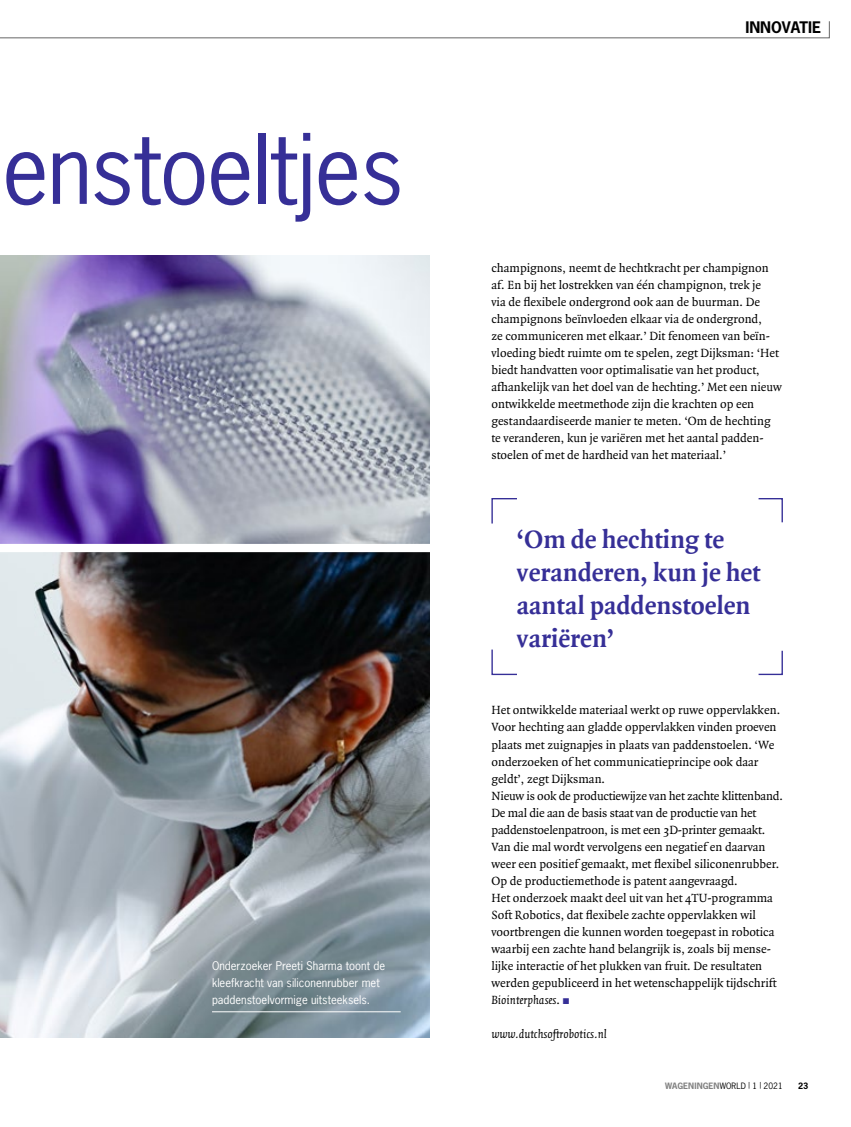
<style>
.page{position:relative;width:851px;height:1127px;background:#fff}
.page>*{position:absolute;margin:0;border:0;box-sizing:border-box;transform-origin:0 0}
.t1{font:91.2px "News Gothic Std";letter-spacing:-.015em;color:#362f97}
.t2{font:700 27px/33px "Quadraat OT";color:#362f97}
.t3{font:700 15px "News Gothic Std";color:#000}
.t4{font:12.75px/17px "Quadraat OT";color:#000}
.t5{font:italic 12.75px "Quadraat OT";color:#000}
.t6{font:11.25px/17px "News Gothic Std";color:#fff}
.t7{font:700 8.25px "News Gothic Std";letter-spacing:.01em;color:#818181}
.t8{font:700 8.25px "News Gothic Std";color:#000}
.s1{font-style:italic}
.s2{font-weight:400;color:#000}
</style>
<div class="page">
<img style="left:0;top:255px;width:429px;height:782px">
<div style="left:0;top:544px;width:438px;height:8px;background:#fff"></div>
<hr style="left:212px;top:1011px;width:188px;height:1px;background:#fff">
<svg style="left:491px;top:649px;width:26px;height:27px"></svg>
<svg style="left:491px;top:498px;width:26px;height:26px"></svg>
<svg style="left:758px;top:498px;width:25px;height:25px"></svg>
<svg style="left:758px;top:650px;width:25px;height:26px"></svg>
<svg style="left:0;top:21px;width:830px;height:18px"></svg>
<h1 class="t1" style="left:2px;top:111px;width:403px">enstoeltjes</h1>
<p class="t6" style="left:212px;top:957px;width:174px">Onderzoeker Preeti Sharma toont de kleefkracht van siliconenrubber met paddenstoelvormige uitsteeksels.</p>
<p class="t3" style="left:745px;top:17px;width:77px">INNOVATIE</p>
<p class="t4" style="left:491px;top:260px;width:292px">champignons, neemt de hechtkracht per champignon af. En bij het lostrekken van één champignon, trek je<br>via de flexibele ondergrond ook aan de buurman. De champignons beïnvloeden elkaar via de ondergrond,<br>ze communiceren met elkaar.’ Dit fenomeen van beïn&shy;vloeding biedt ruimte om te spelen, zegt Dijksman: ‘Het biedt handvatten voor optimalisatie van het product, afhankelijk van het doel van de hechting.’ Met een nieuw ontwikkelde meetmethode zijn die krachten op een gestandaardiseerde manier te meten. ‘Om de hechting te veranderen, kun je variëren met het aantal padden&shy;stoelen of met de hardheid van het materiaal.’</p>
<h2 class="t2" style="left:517px;top:522px;width:245px">‘Om de hechting te veranderen, kun je het aantal paddenstoelen variëren’</h2>
<p class="t4" style="left:491px;top:702px;width:293px">Het ontwikkelde materiaal werkt op ruwe oppervlakken.<br>Voor hechting aan gladde oppervlakken vinden proeven plaats met zuignapjes in plaats van paddenstoelen. ‘We onderzoeken of het communicatieprincipe ook daar geldt’, zegt Dijksman.<br>Nieuw is ook de productiewijze van het zachte klittenband.<br>De mal die aan de basis staat van de productie van het paddenstoelenpatroon, is met een 3D-printer gemaakt.<br>Van die mal wordt vervolgens een negatief en daarvan weer een positief gemaakt, met flexibel siliconenrubber.<br>Op de productiemethode is patent aangevraagd.<br>Het onderzoek maakt deel uit van het 4TU-programma Soft Robotics, dat flexibele zachte oppervlakken wil voortbrengen die kunnen worden toegepast in robotica waarbij een zachte hand belangrijk is, zoals bij mense&shy;lijke interactie of het plukken van fruit. De resultaten werden gepubliceerd in het wetenschappelijk tijdschrift <span class="s1">Biointerphases</span>.</p>
<p class="t5" style="left:491px;top:1027px;width:117px">www.dutchsoftrobotics.nl</p>
<p class="t7" style="left:665px;top:1080px;width:119px">WAGENINGEN<span class="s2">WORLD</span> <sup>|</sup> <span class="s2">1</span> <sup>|</sup> <span class="s2">2021</span></p>
<p class="t8" style="left:798px;top:1080px;width:12px">23</p>
</div>
